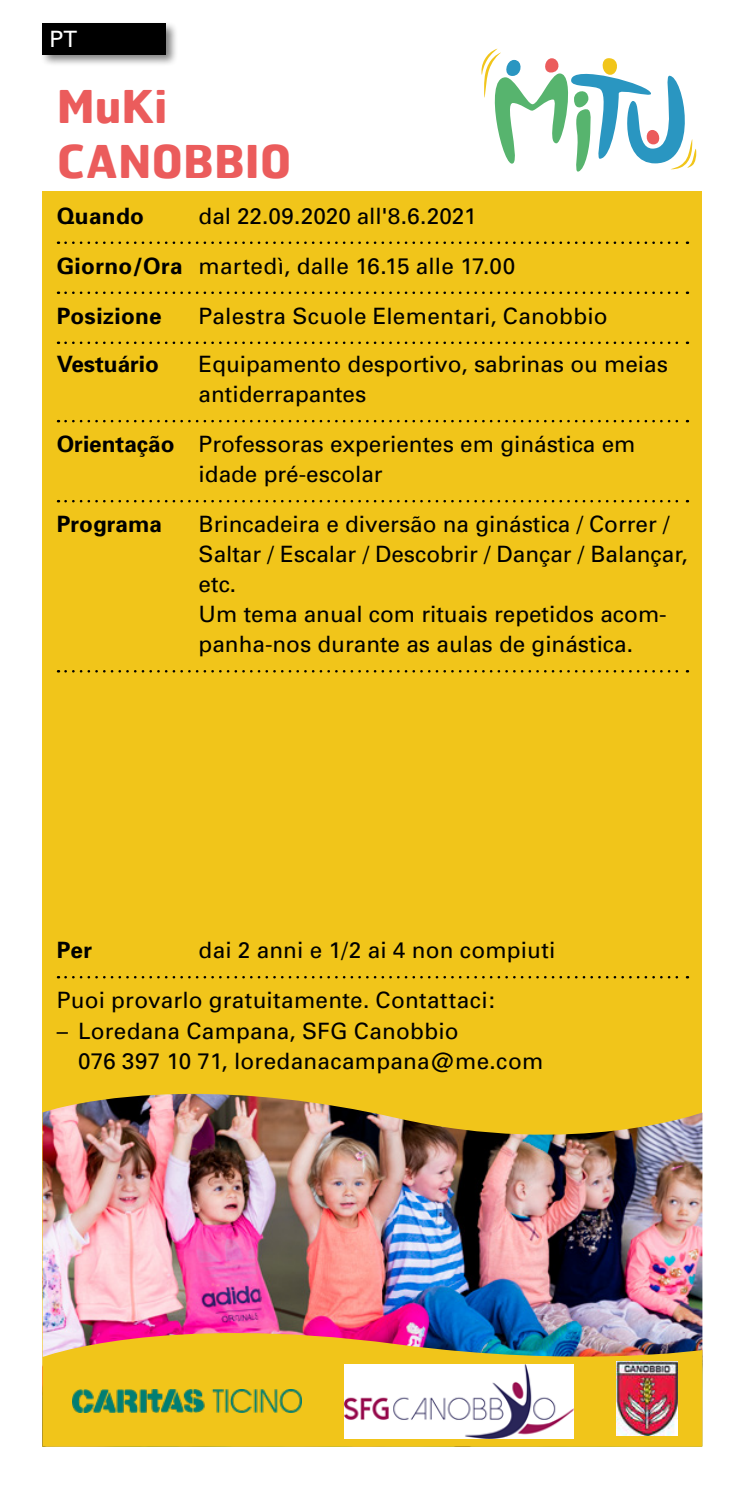
<style>
.page{position:relative;width:745px;height:1489px;background:#fff}
.page>*{position:absolute;margin:0;border:0;box-sizing:border-box;transform-origin:0 0}
.t1{font:700 45px/55px "Hermes FB";color:#eb5c5c}
.t2{font:22.5px/30px "Univers";color:#000}
.t3{font:700 22.5px "Univers";color:#000}
.t4{font:22.5px "Univers";color:#fff}
.s1{font-weight:700}
</style>
<div class="page">
<div style="left:43px;top:191px;width:659px;height:1255px;background:#f1c51a"></div>
<img style="left:43px;top:1093px;width:659px;height:219px">
<img style="left:43px;top:1312px;width:659px;height:127px">
<svg style="left:481px;top:49px;width:216px;height:123px"></svg>
<svg style="left:65px;top:976px;width:622px;height:2px"></svg>
<img style="left:616px;top:1361px;width:61px;height:74px">
<svg style="left:65px;top:241px;width:622px;height:3px"></svg>
<svg style="left:65px;top:291px;width:622px;height:3px"></svg>
<svg style="left:65px;top:341px;width:622px;height:3px"></svg>
<img style="left:73px;top:1389px;width:228px;height:23px">
<img style="left:344px;top:1364px;width:229px;height:73px">
<div style="left:40px;top:21px;width:138px;height:46px;background:#000;opacity:.5"></div>
<div style="left:43px;top:23px;width:123px;height:32px;background:#000"></div>
<svg style="left:65px;top:420px;width:622px;height:2px"></svg>
<svg style="left:65px;top:500px;width:622px;height:2px"></svg>
<svg style="left:65px;top:670px;width:622px;height:2px"></svg>
<p class="t4" style="left:50px;top:26px;width:29px">PT</p>
<h1 class="t1" style="left:57px;top:77px;width:236px">MuKi<br>CANOBBIO</h1>
<p class="t3" style="left:57px;top:202px;width:89px">Quando</p>
<p class="t2" style="left:198px;top:201px;width:279px">dal 22.09.2020 all'8.6.2021</p>
<p class="t2" style="left:57px;top:251px;width:460px"><span class="s1">Giorno/Ora</span> martedì, dalle 16.15 alle 17.00</p>
<p class="t3" style="left:57px;top:302px;width:106px">Posizione</p>
<p class="t2" style="left:198px;top:301px;width:410px">Palestra Scuole Elementari, Canobbio</p>
<p class="t3" style="left:57px;top:351px;width:104px">Vestuário</p>
<p class="t2" style="left:198px;top:349px;width:470px">Equipamento desportivo, sabrinas ou meias antiderrapantes</p>
<p class="t2" style="left:198px;top:429px;width:438px;text-indent:-142px"><span class="s1">Orientação</span> Professoras experientes em ginástica em idade pré-escolar</p>
<p class="t3" style="left:57px;top:511px;width:107px">Programa</p>
<p class="t2" style="left:198px;top:509px;width:490px">Brincadeira e diversão na ginástica / Correr / Saltar / Escalar / Descobrir / Dançar / Balançar, etc.<br>Um tema anual com rituais repetidos acom&shy;panha-nos durante as aulas de ginástica.</p>
<p class="t3" style="left:57px;top:936px;width:37px">Per</p>
<p class="t2" style="left:198px;top:935px;width:358px">dai 2 anni e 1/2 ai 4 non compiuti</p>
<p class="t2" style="left:57px;top:985px;width:439px">Puoi provarlo gratuitamente. Contattaci:</p>
<p class="t2" style="left:78px;top:1015px;width:466px;text-indent:-21px">– Loredana Campana, SFG Canobbio<br>076 397 10 71, loredanacampana@me.com</p>
</div>
